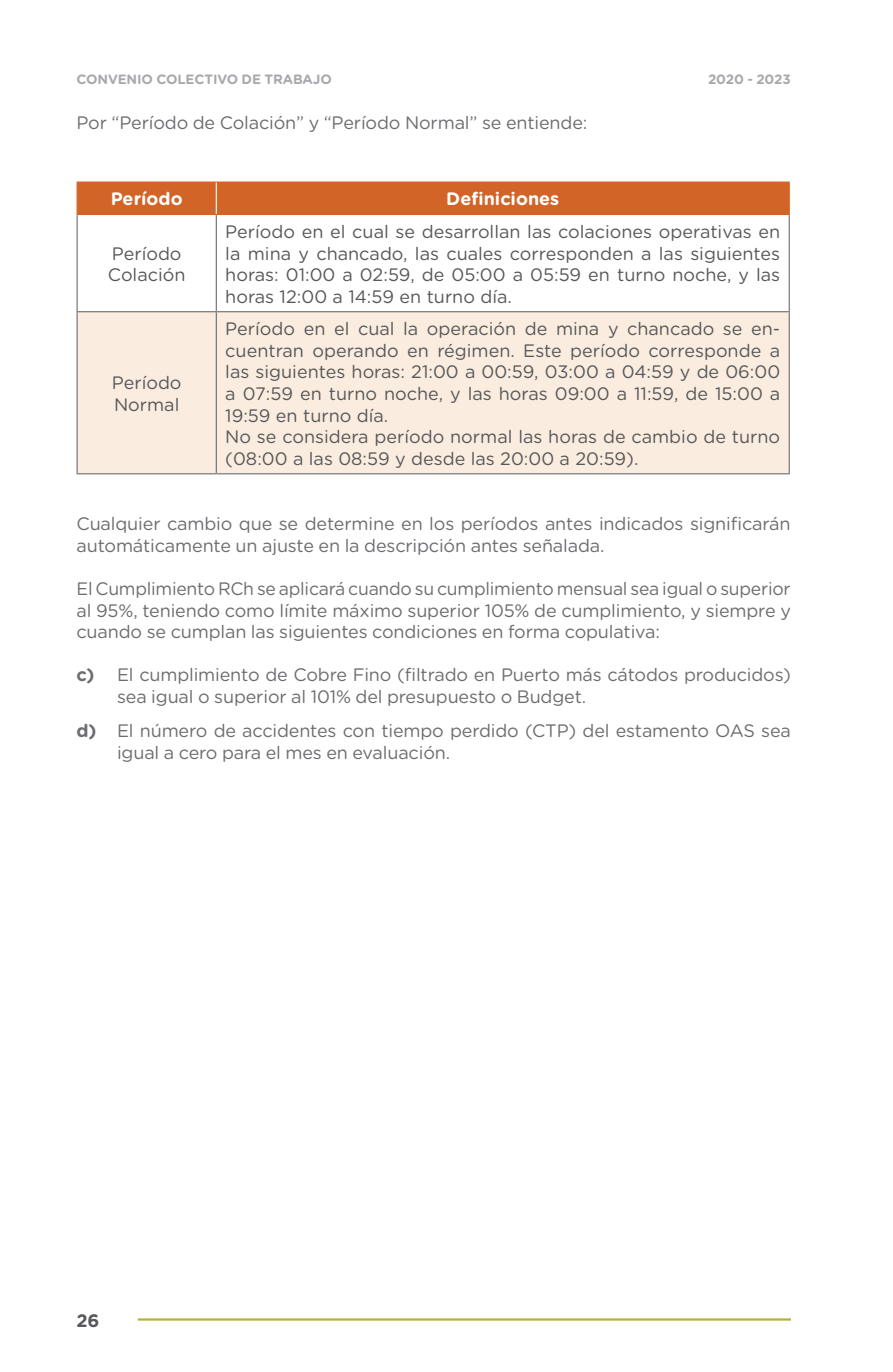
<style>
.page{position:relative;width:893px;height:1372px;background:#fff}
.page>*{position:absolute;margin:0;border:0;box-sizing:border-box;transform-origin:0 0}
.t1{font:18px/21.6px "Gotham Rounded";letter-spacing:-.01em;color:#6c6d70}
.t2{font:18px/21.6px "Gotham Rounded";color:#57585a}
.t3{font:700 18px "Gotham Rounded";color:#fff}
.t4{font:700 18px "Gotham Rounded";color:#57585a}
.t5{font:700 13.5px "Gotham Rounded";letter-spacing:-.01em;color:#a8a9ad}
.s1{font-weight:700}
</style>
<div class="page">
<hr style="left:138px;top:1318px;width:653px;height:2px;background:#b3b13d">
<div style="left:78px;top:183px;width:711px;height:31px;background:#d36427"></div>
<div style="left:78px;top:312px;width:711px;height:161px;background:#faecdf"></div>
<hr style="left:77px;top:181px;width:139px;height:2px;background:#d36427">
<hr style="left:77px;top:183px;width:1px;height:31px;background:#d36427">
<hr style="left:216px;top:181px;width:574px;height:2px;background:#d36427">
<hr style="left:789px;top:183px;width:1px;height:31px;background:#d36427">
<hr style="left:77px;top:214px;width:139px;height:1px;background:#d36427">
<hr style="left:216px;top:214px;width:574px;height:1px;background:#d36427">
<hr style="left:216px;top:183px;width:1px;height:31px;background:#fff">
<hr style="left:77px;top:215px;width:1px;height:96px;background:#6c6d70">
<hr style="left:216px;top:215px;width:1px;height:96px;background:#6c6d70">
<hr style="left:789px;top:215px;width:1px;height:96px;background:#6c6d70">
<hr style="left:77px;top:311px;width:139px;height:1px;background:#6c6d70">
<hr style="left:77px;top:312px;width:1px;height:161px;background:#6c6d70">
<hr style="left:216px;top:311px;width:574px;height:1px;background:#6c6d70">
<hr style="left:216px;top:312px;width:1px;height:161px;background:#6c6d70">
<hr style="left:789px;top:312px;width:1px;height:161px;background:#6c6d70">
<hr style="left:77px;top:473px;width:139px;height:1px;background:#6c6d70">
<hr style="left:216px;top:473px;width:574px;height:1px;background:#6c6d70">
<p class="t5" style="left:77px;top:69px;width:257px">CONVENIO COLECTIVO DE TRABAJO</p>
<p class="t5" style="left:708px;top:69px;width:84px">2020 - 2023</p>
<p class="t1" style="left:77px;top:111px;width:512px">Por “Período de Colación” y “Período Normal” se entiende:</p>
<p class="t3" style="left:111px;top:186px;width:73px">Período</p>
<p class="t3" style="left:446px;top:186px;width:115px">Definiciones</p>
<p class="t2" style="left:108px;top:241px;width:79px">Período<br>Colación</p>
<p class="t2" style="left:112px;top:371px;width:71px">Período<br>Normal</p>
<p class="t2" style="left:225px;top:220px;width:556px;text-align:justify">Período en el cual se desarrollan las colaciones operativas en la mina y chancado, las cuales corresponden a las siguientes horas: 01:00 a 02:59, de 05:00 a 05:59 en turno noche, y las horas 12:00 a 14:59 en turno día.</p>
<p class="t2" style="left:225px;top:317px;width:556px">Período en el cual la operación de mina y chancado se en&shy;cuentran operando en régimen. Este período corresponde a las siguientes horas: 21:00 a 00:59, 03:00 a 04:59 y de 06:00 a 07:59 en turno noche, y las horas 09:00 a 11:59, de 15:00 a 19:59 en turno día.<br>No se considera período normal las horas de cambio de turno (08:00 a las 08:59 y desde las 20:00 a 20:59).</p>
<p class="t1" style="left:77px;top:512px;width:715px">Cualquier cambio que se determine en los períodos antes indicados significarán automáticamente un ajuste en la descripción antes señalada.</p>
<p class="t1" style="left:77px;top:577px;width:716px;text-align:justify">El Cumplimiento RCh se aplicará cuando su cumplimiento mensual sea igual o superior al 95%, teniendo como límite máximo superior 105% de cumplimiento, y siempre y cuando se cumplan las siguientes condiciones en forma copulativa:</p>
<p class="t1" style="left:117px;top:663px;width:675px;text-indent:-40px"><span class="s1">c)</span> El cumplimiento de Cobre Fino (filtrado en Puerto más cátodos producidos) sea igual o superior al 101% del presupuesto o Budget.</p>
<p class="t1" style="left:117px;top:719px;width:675px;text-indent:-40px"><span class="s1">d)</span> El número de accidentes con tiempo perdido (CTP) del estamento OAS sea igual a cero para el mes en evaluación.</p>
<p class="t4" style="left:77px;top:1306px;width:24px">26</p>
</div>
